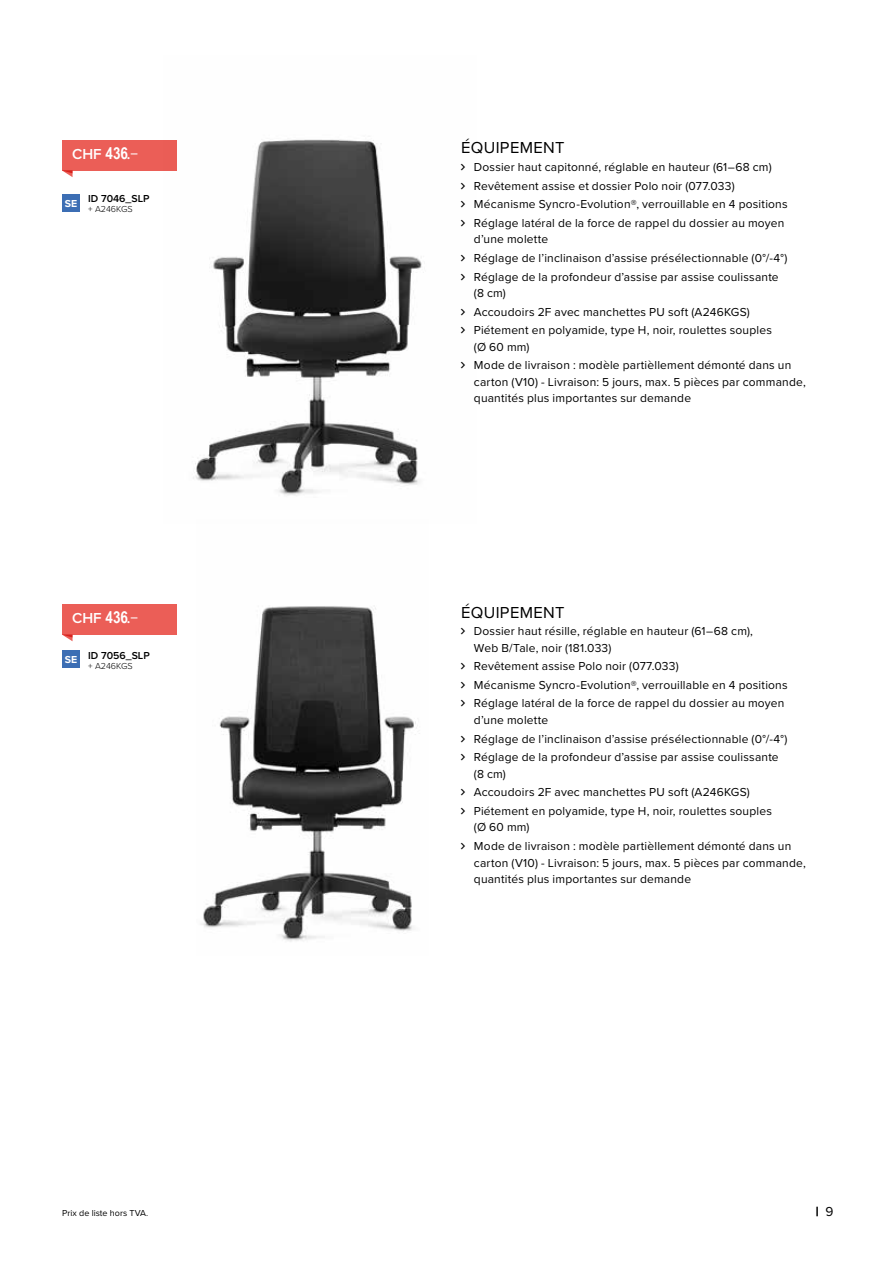
<style>
.page{position:relative;width:893px;height:1263px;background:#fff}
.page>*{position:absolute;margin:0;border:0;box-sizing:border-box;transform-origin:0 0}
.t1{font:16.5px "Proxima Nova";letter-spacing:.02em;color:#000}
.t2{font:600 15px "Proxima Nova";color:#fff}
.t3{font:900 13.5px "Proxima Nova";color:#000}
.t4{font:12px/18.6px "Proxima Nova";letter-spacing:.015em;color:#000}
.t5{font:600 10.5px "Proxima Nova";color:#000}
.t6{font:700 10.5px "Proxima Nova";color:#fff}
.t7{font:9px "Proxima Nova";color:#000}
.t8{font:300 9px "Proxima Nova";color:#000}
.s1{font-family:"Arial Narrow";font-weight:700;font-size:16.5px}
.s2{font-weight:400}
</style>
<div class="page">
<img style="left:201px;top:606px;width:219px;height:336px">
<img style="left:193px;top:139px;width:229px;height:357px">
<div style="left:62px;top:140px;width:115px;height:31px;background:#eb5e57"></div>
<svg style="left:63px;top:171px;width:10px;height:6px"></svg>
<svg style="left:63px;top:635px;width:10px;height:6px"></svg>
<div style="left:62px;top:604px;width:115px;height:31px;background:#eb5e57"></div>
<div style="left:62px;top:194px;width:18px;height:17px;background:#3c6eb4"></div>
<div style="left:62px;top:650px;width:18px;height:18px;background:#3c6eb4"></div>
<p class="t2" style="left:72px;top:143px;width:67px">CHF <span class="s1">436</span>.−</p>
<p class="t6" style="left:65px;top:195px;width:14px">SE</p>
<p class="t5" style="left:88px;top:191px;width:63px">ID 7046_SLP</p>
<p class="t8" style="left:88px;top:203px;width:46px">+ A246KGS</p>
<p class="t2" style="left:72px;top:607px;width:67px">CHF <span class="s1">436</span>.−</p>
<p class="t6" style="left:65px;top:652px;width:14px">SE</p>
<p class="t5" style="left:88px;top:647px;width:63px">ID 7056_SLP</p>
<p class="t8" style="left:88px;top:659px;width:46px">+ A246KGS</p>
<p class="t7" style="left:62px;top:1206px;width:87px">Prix de liste hors TVA.</p>
<h1 class="t1" style="left:461px;top:136px;width:105px">ÉQUIPEMENT</h1>
<p class="t4" style="left:474px;top:157px;width:315px">Dossier haut capitonné, réglable en hauteur (61–68 cm)<br>Revêtement assise et dossier Polo noir (077.033)<br>Mécanisme Syncro-Evolution®, verrouillable en 4 positions Réglage latéral de la force de rappel du dossier au moyen</p>
<p class="t4" style="left:474px;top:229px;width:315px">d’une molette<br>Réglage de l’inclinaison d’assise présélectionnable (0°/-4°)<br>Réglage de la profondeur d’assise par assise coulissante</p>
<p class="t4" style="left:474px;top:283px;width:299px">(8 cm)<br>Accoudoirs 2F avec manchettes PU soft (A246KGS)<br>Piétement en polyamide, type H, noir, roulettes souples</p>
<p class="t4" style="left:474px;top:337px;width:319px">(Ø 60 mm)<br>Mode de livraison : modèle partièllement démonté dans un</p>
<p class="t4" style="left:474px;top:373px;width:333px;line-height:16.5px">carton (V10) - Livraison: 5 jours, max. 5 pièces par commande, quantités plus importantes sur demande</p>
<h1 class="t1" style="left:461px;top:600px;width:105px">ÉQUIPEMENT</h1>
<p class="t4" style="left:474px;top:622px;width:281px;line-height:16.5px">Dossier haut résille, réglable en hauteur (61–68 cm),<br>Web B/Tale, noir (181.033)</p>
<p class="t4" style="left:474px;top:656px;width:315px">Revêtement assise Polo noir (077.033)<br>Mécanisme Syncro-Evolution®, verrouillable en 4 positions<br>Réglage latéral de la force de rappel du dossier au moyen</p>
<p class="t4" style="left:474px;top:710px;width:315px">d’une molette<br>Réglage de l’inclinaison d’assise présélectionnable (0°/-4°)<br>Réglage de la profondeur d’assise par assise coulissante</p>
<p class="t4" style="left:474px;top:764px;width:299px">(8 cm)<br>Accoudoirs 2F avec manchettes PU soft (A246KGS)<br>Piétement en polyamide, type H, noir, roulettes souples</p>
<p class="t4" style="left:474px;top:818px;width:319px">(Ø 60 mm)<br>Mode de livraison : modèle partièllement démonté dans un</p>
<p class="t4" style="left:474px;top:854px;width:333px;line-height:16.5px">carton (V10) - Livraison: 5 jours, max. 5 pièces par commande, quantités plus importantes sur demande</p>
<p class="t3" style="left:816px;top:1201px;width:19px">| <span class="s2">9</span></p>
</div>
